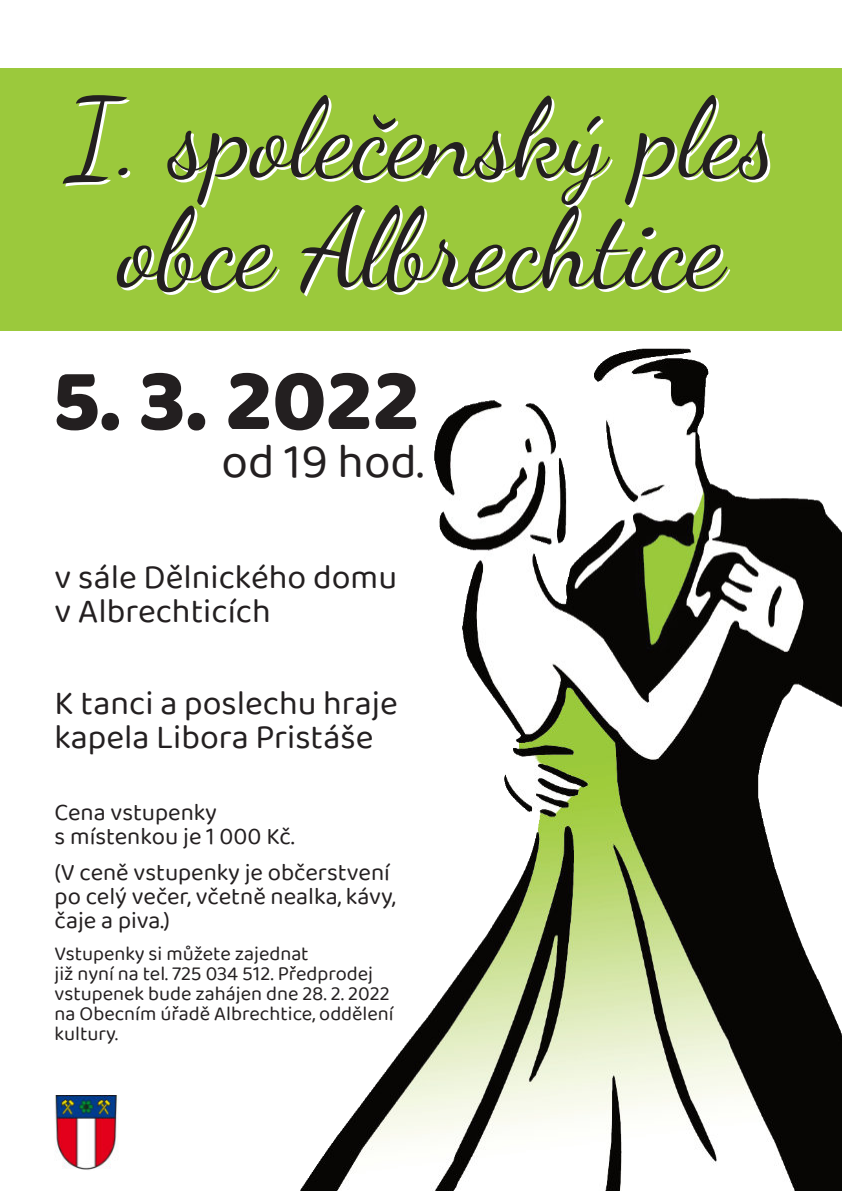
<style>
.page{position:relative;width:842px;height:1191px;background:#fff}
.page>*{position:absolute;margin:0;border:0;box-sizing:border-box;transform-origin:0 0}
.t1{font:110px/110px "Dancing Script";color:#fff;text-align:center}
.t2{font:800 90px "Baloo 2";color:#231f20}
.t3{font:48px "Baloo 2";color:#231f20}
.t4{font:34px/34px "Baloo 2";color:#231f20}
.t5{font:24px/24px "Baloo 2";color:#231f20}
.t6{font:20px/20px "Baloo 2";color:#231f20}
</style>
<div class="page">
<div style="left:0;top:68px;width:842px;height:262px;background:#9bc93c"></div>
<img style="left:300px;top:349px;width:542px;height:842px">
<img style="left:55px;top:1096px;width:63px;height:74px">
<h1 class="t1" style="left:70px;top:87px;width:712px">I. společenský ples obce Albrechtice</h1>
<h2 class="t2" style="left:53px;top:345px;width:368px">5. 3. 2022</h2>
<h3 class="t3" style="left:222px;top:432px;width:203px">od 19 hod.</h3>
<h3 class="t4" style="left:55px;top:559px;width:344px">v sále Dělnického domu v Albrechticích</h3>
<h3 class="t4" style="left:55px;top:685px;width:345px">K tanci a poslechu hraje kapela Libora Pristáše</h3>
<p class="t5" style="left:55px;top:800px;width:242px">Cena vstupenky<br>s místenkou je 1 000 Kč.</p>
<p class="t5" style="left:55px;top:860px;width:342px">(V ceně vstupenky je občerstvení po celý večer, včetně nealka, kávy, čaje a piva.)</p>
<p class="t6" style="left:55px;top:943px;width:341px">Vstupenky si můžete zajednat<br>již nyní na tel. 725 034 512. Předprodej vstupenek bude zahájen dne 28. 2. 2022 na Obecním úřadě Albrechtice, oddělení kultury.</p>
</div>
